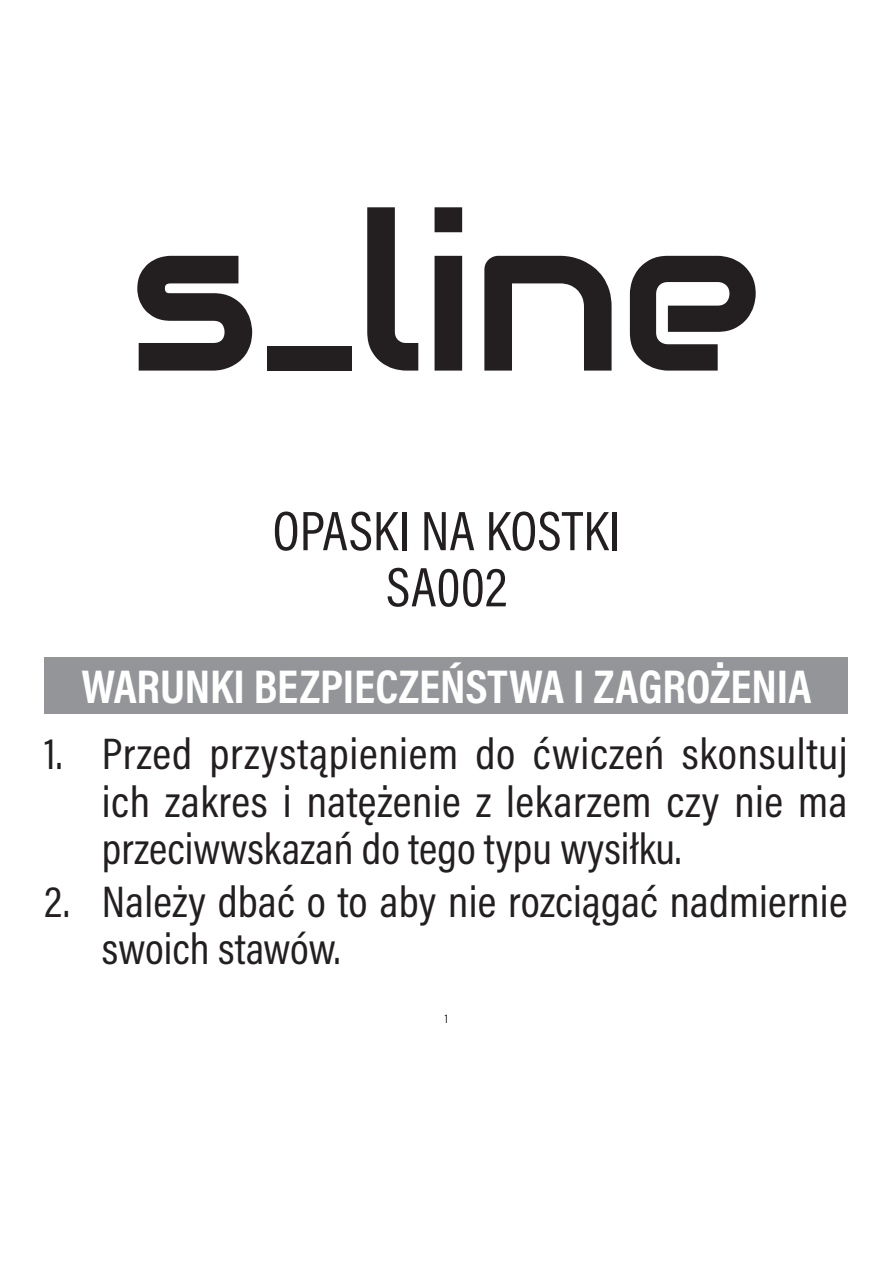
<style>
.page{position:relative;width:893px;height:1263px;background:#fff}
.page>*{position:absolute;margin:0;border:0;box-sizing:border-box;transform-origin:0 0}
.Nazwa01{font:56.1px/56.1px "Acumin Pro Cond";color:#231f20;text-align:center}
.naglowek{font:700 47.7px "Acumin Pro Cond";color:#fff}
.t1{font:44.55px/47.7px "Acumin Pro Cond";letter-spacing:.005em;color:#231f20;text-align:justify}
.t2{font:12.6px "Acumin Pro Cond";color:#231f20}
</style>
<div class="page">
<div style="left:45px;top:657px;width:803px;height:57px;background:#939598"></div>
<svg style="left:137px;top:256px;width:115px;height:115px"></svg>
<div style="left:267px;top:346px;width:85px;height:25px;background:#231f20"></div>
<svg style="left:367px;top:207px;width:51px;height:164px"></svg>
<svg style="left:435px;top:207px;width:27px;height:164px;background:#434041"></svg>
<svg style="left:484px;top:256px;width:128px;height:115px"></svg>
<svg style="left:630px;top:256px;width:126px;height:115px"></svg>
<p class="Nazwa01" style="left:273px;top:502px;width:349px">OPASKI NA KOSTKI<br>SA002</p>
<p class="naglowek" style="left:82px;top:655px;width:731px">WARUNKI BEZPIECZEŃSTWA I ZAGROŻENIA</p>
<p class="t1" style="left:102px;top:729px;width:747px;text-indent:-57px">1. Przed przystąpieniem do ćwiczeń skonsultuj ich zakres i natężenie z lekarzem czy nie ma przeciwwskazań do tego typu wysiłku.</p>
<p class="t1" style="left:102px;top:876px;width:747px;text-indent:-57px">2. Należy dbać o to aby nie rozciągać nadmiernie swoich stawów.</p>
<p class="t2" style="left:445px;top:1010px;width:5px">1</p>
</div>
